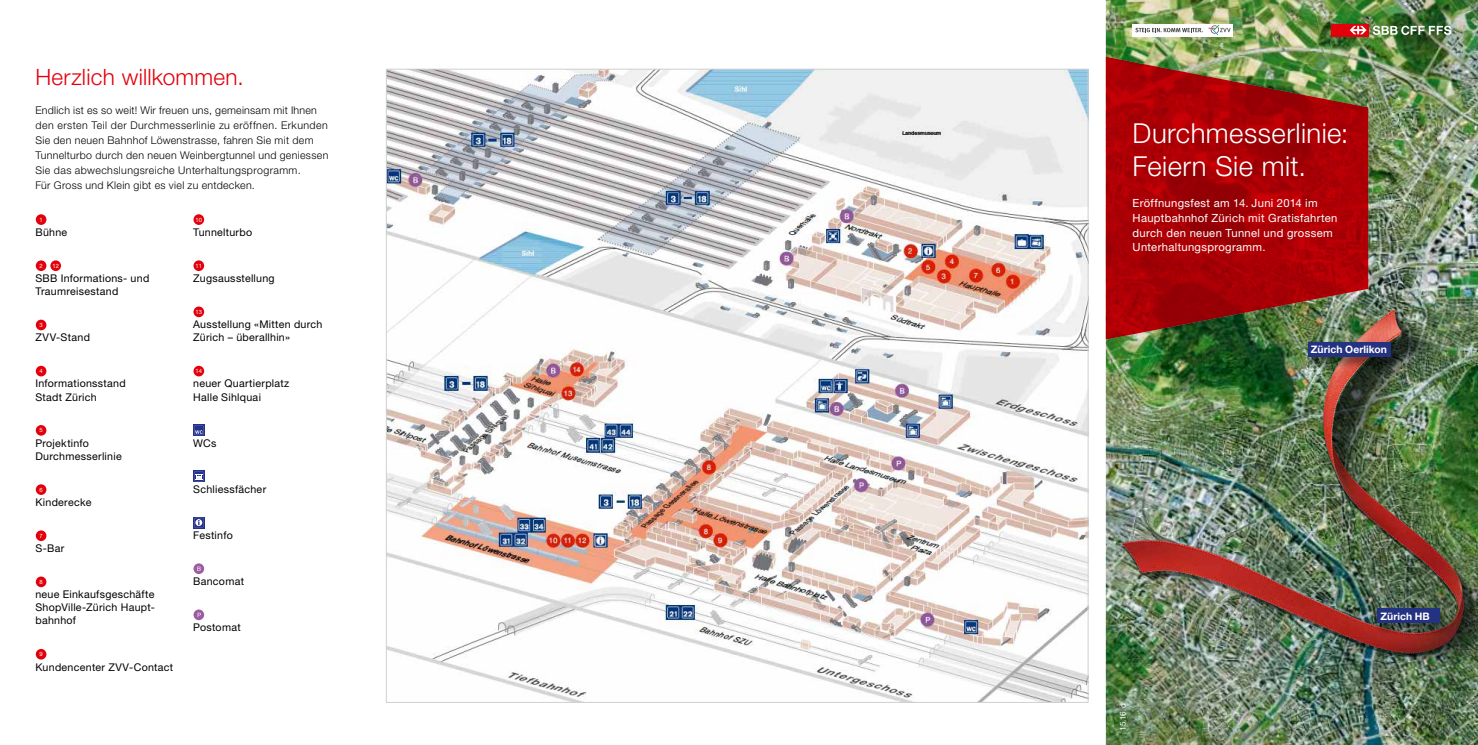
<style>
.page{position:relative;width:1478px;height:745px;background:#fff}
.page>*{position:absolute;margin:0;border:0;box-sizing:border-box;transform-origin:0 0}
.t1{font:300 27.5px/33px "Helvetica Neue LT Std";letter-spacing:.015em;color:#fff}
.t2{font:300 22.5px "Helvetica Neue LT Std";letter-spacing:.01em;color:#e3000b}
.t3{font:11.25px/14.6px "Helvetica Neue LT Std";letter-spacing:.03em;color:#fff}
.t4{font:10.62px/13.1px "Helvetica Neue LT Std";letter-spacing:.025em;color:#000}
.t5{font:300 10.62px/15px "Helvetica Neue LT Std";letter-spacing:.03em;color:#000}
.t6{font:700 10.25px "Helvetica Neue LT Std";letter-spacing:.005em;color:#fff}
.t7{font:8.12px "Helvetica Neue LT Std";color:#fff}
.t8{font:5.88px "Helvetica Neue";color:#fff}
</style>
<div class="page">
<img style="left:1106px;top:0;width:372px;height:744px">
<img style="left:388px;top:71px;width:698px;height:629px">
<img style="left:1106px;top:288px;width:372px;height:388px">
<div style="left:36px;top:214px;width:10px;height:11px;background:#e3000b;border-radius:50%"></div>
<div style="left:193px;top:214px;width:11px;height:11px;background:#e3000b;border-radius:50%"></div>
<div style="left:36px;top:260px;width:10px;height:11px;background:#e3000b;border-radius:50%"></div>
<div style="left:50px;top:260px;width:11px;height:11px;background:#e3000b;border-radius:50%"></div>
<div style="left:193px;top:260px;width:11px;height:11px;background:#e3000b;border-radius:50%"></div>
<div style="left:36px;top:319px;width:10px;height:11px;background:#e3000b;border-radius:50%"></div>
<div style="left:193px;top:306px;width:11px;height:11px;background:#e3000b;border-radius:50%"></div>
<div style="left:36px;top:365px;width:10px;height:11px;background:#e3000b;border-radius:50%"></div>
<div style="left:193px;top:365px;width:11px;height:11px;background:#e3000b;border-radius:50%"></div>
<div style="left:36px;top:425px;width:10px;height:10px;background:#e3000b;border-radius:50%"></div>
<svg style="left:193px;top:424px;width:11px;height:12px"></svg>
<svg style="left:194px;top:425px;width:9px;height:10px"></svg>
<div style="left:36px;top:484px;width:10px;height:10px;background:#e3000b;border-radius:50%"></div>
<svg style="left:193px;top:470px;width:11px;height:12px"></svg>
<svg style="left:194px;top:471px;width:9px;height:10px"></svg>
<div style="left:36px;top:530px;width:10px;height:10px;background:#e3000b;border-radius:50%"></div>
<svg style="left:193px;top:517px;width:11px;height:11px"></svg>
<svg style="left:194px;top:517px;width:9px;height:10px"></svg>
<div style="left:36px;top:576px;width:10px;height:10px;background:#e3000b;border-radius:50%"></div>
<svg style="left:193px;top:563px;width:11px;height:10px"></svg>
<svg style="left:197px;top:566px;width:4px;height:4px"></svg>
<div style="left:36px;top:648px;width:10px;height:11px;background:#e3000b;border-radius:50%"></div>
<svg style="left:193px;top:609px;width:11px;height:10px"></svg>
<svg style="left:198px;top:612px;width:3px;height:4px"></svg>
<div style="left:1373px;top:606px;width:78px;height:30px;background:#000;opacity:.4"></div>
<div style="left:1377px;top:607px;width:62px;height:15px;background:#243282"></div>
<div style="left:1304px;top:340px;width:98px;height:30px;background:#000;opacity:.4"></div>
<div style="left:1308px;top:342px;width:83px;height:14px;background:#243282"></div>
<img style="left:1106px;top:57px;width:262px;height:282px">
<div style="left:1132px;top:24px;width:73px;height:12px;background:#fff"></div>
<div style="left:1206px;top:24px;width:27px;height:12px;background:#fff"></div>
<svg style="left:1208px;top:25px;width:22px;height:10px"></svg>
<svg style="left:1135px;top:28px;width:67px;height:4px"></svg>
<svg style="left:1372px;top:26px;width:79px;height:9px"></svg>
<div style="left:1330px;top:24px;width:38px;height:12px;background:#e3000b"></div>
<svg style="left:1349px;top:26px;width:17px;height:8px"></svg>
<h2 class="t2" style="left:35px;top:63px;width:210px">Herzlich willkommen.</h2>
<p class="t5" style="left:35px;top:102px;width:294px">Endlich ist es so weit! Wir freuen uns, gemeinsam mit Ihnen den ersten Teil der Durchmesserlinie zu eröffnen. Erkunden Sie den neuen Bahnhof Löwenstrasse, fahren Sie mit dem Tunnelturbo durch den neuen Weinbergtunnel und geniessen Sie das abwechslungsreiche Unterhaltungsprogramm.<br>Für Gross und Klein gibt es viel zu entdecken.</p>
<p class="t8" style="left:39px;top:215px;width:5px">1</p>
<p class="t4" style="left:35px;top:225px;width:33px">Bühne</p>
<p class="t8" style="left:195px;top:215px;width:8px">10</p>
<p class="t4" style="left:193px;top:225px;width:61px">Tunnelturbo</p>
<p class="t8" style="left:39px;top:261px;width:5px">2</p>
<p class="t8" style="left:52px;top:261px;width:8px">12</p>
<p class="t4" style="left:35px;top:271px;width:115px">SBB Informations- und<br>Traumreisestand</p>
<p class="t8" style="left:39px;top:320px;width:5px">3</p>
<p class="t4" style="left:35px;top:330px;width:56px">ZVV-Stand</p>
<p class="t8" style="left:39px;top:366px;width:5px">4</p>
<p class="t4" style="left:35px;top:376px;width:92px">Informationsstand<br>Stadt Zürich</p>
<p class="t8" style="left:195px;top:261px;width:8px">11</p>
<p class="t4" style="left:193px;top:271px;width:83px">Zugsausstellung</p>
<p class="t8" style="left:195px;top:307px;width:8px">13</p>
<p class="t4" style="left:193px;top:317px;width:131px">Ausstellung «Mitten durch<br>Zürich – überallhin»</p>
<p class="t8" style="left:195px;top:366px;width:8px">14</p>
<p class="t4" style="left:193px;top:376px;width:98px">neuer Quartierplatz<br>Halle Sihlquai</p>
<p class="t8" style="left:39px;top:426px;width:5px">5</p>
<p class="t4" style="left:35px;top:436px;width:88px">Projektinfo<br>Durchmesserlinie</p>
<p class="t4" style="left:193px;top:436px;width:25px">WCs</p>
<p class="t8" style="left:39px;top:485px;width:5px">6</p>
<p class="t4" style="left:35px;top:495px;width:57px">Kinderecke</p>
<p class="t4" style="left:193px;top:482px;width:75px">Schliessfächer</p>
<p class="t8" style="left:39px;top:531px;width:5px">7</p>
<p class="t4" style="left:35px;top:541px;width:30px">S-Bar</p>
<p class="t8" style="left:39px;top:577px;width:5px">8</p>
<p class="t4" style="left:35px;top:587px;width:121px;text-align:justify">neue Einkaufsgeschäfte ShopVille-Zürich Haupt&shy;bahnhof</p>
<p class="t8" style="left:39px;top:649px;width:5px">9</p>
<p class="t4" style="left:35px;top:659px;width:139px">Kundencenter ZVV-Contact</p>
<p class="t4" style="left:193px;top:528px;width:41px">Festinfo</p>
<p class="t4" style="left:193px;top:574px;width:52px">Bancomat</p>
<p class="t4" style="left:193px;top:620px;width:49px">Postomat</p>
<h1 class="t1" style="left:1132px;top:116px;width:217px">Durchmesserlinie:<br>Feiern Sie mit.</h1>
<p class="t3" style="left:1132px;top:196px;width:206px">Eröffnungsfest am 14. Juni 2014 im Hauptbahnhof Zürich mit Gratisfahrten durch den neuen Tunnel und grossem Unterhaltungsprogramm.</p>
<p class="t6" style="left:1311px;top:343px;width:78px">Zürich Oerlikon</p>
<p class="t7" style="left:1118px;top:730px;width:29px;rotate:-90deg">15.16.d</p>
<p class="t6" style="left:1380px;top:609px;width:51px">Zürich HB</p>
</div>
